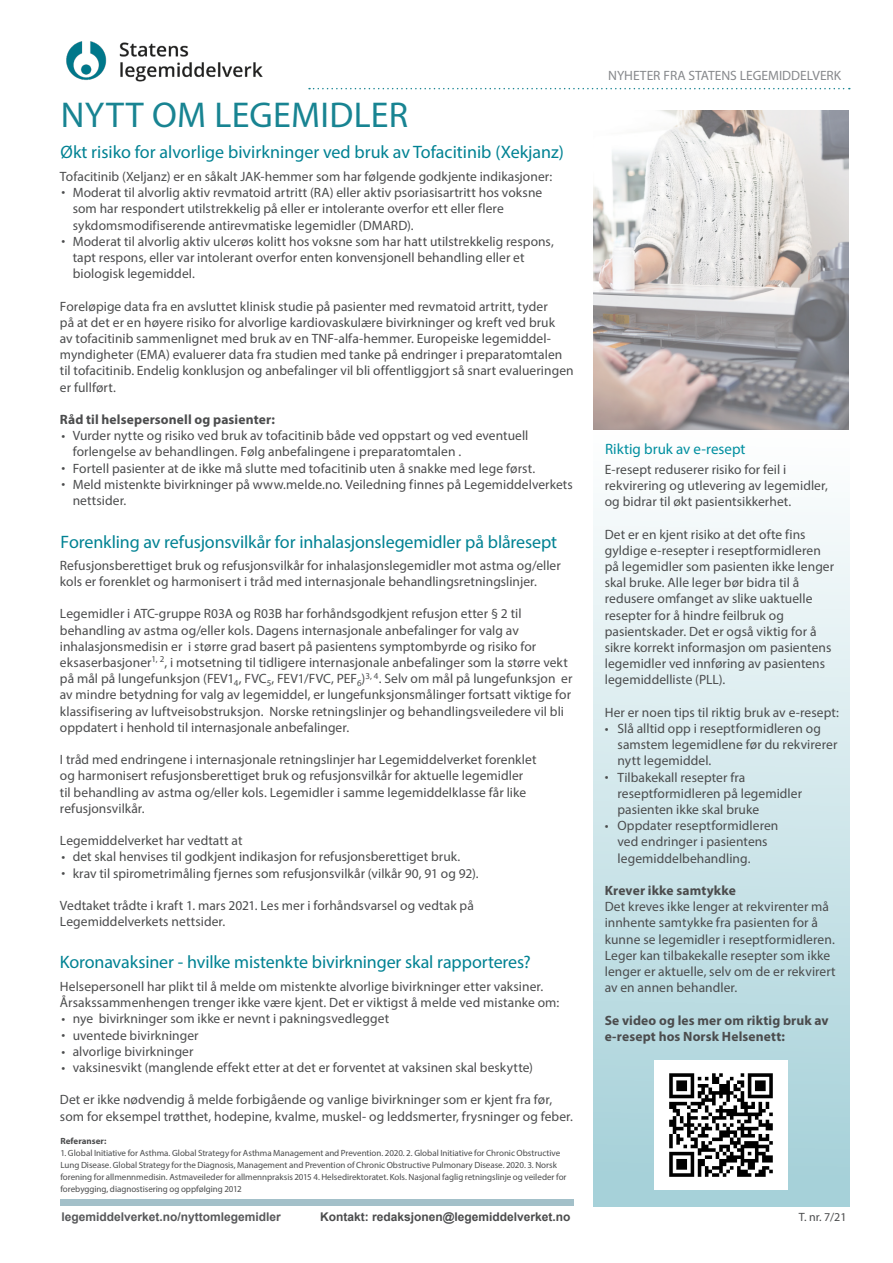
<style>
.page{position:relative;width:893px;height:1263px;background:#fff}
.page>*{position:absolute;margin:0;border:0;box-sizing:border-box;transform-origin:0 0}
.Tittel{font:36px "Myriad Pro";letter-spacing:.01em;color:#188492}
.Brødtext{font:18px "Myriad Pro";letter-spacing:-.01em;color:#008293}
.tittel{font:18px "Myriad Pro";color:#008293}
.Brødtext-2{font:15px "Myriad Pro";color:#008fa0}
.Brødtext-3{font:13.5px/16.2px "Myriad Pro";letter-spacing:.005em;color:#4b4c4d}
.Tittel-grønn_spalte{font:13.5px/16.2px "Myriad Pro";letter-spacing:.005em;color:#4b4c4d}
.Tittel-grønn_spalte-2{font:700 13.5px/16.2px "Myriad Pro";letter-spacing:.01em;color:#4b4c4d}
.Brødtext-4{font:700 13.5px "Myriad Pro";letter-spacing:.01em;color:#4b4c4d}
.t1{font:13.5px "Myriad Pro";color:#87898c}
.t2{font:700 12px "Arial";color:#4b4c4d}
.t3{font:700 12px "Arial";color:#57585a}
.tids_nr{font:12px "Myriad Pro";color:#4b4c4d}
.Brødtext-5{font:9px/12px "Myriad Pro";letter-spacing:-.005em;color:#4b4c4d}
.Brødtext-6{font:700 9px "Myriad Pro";color:#4b4c4d}
</style>
<div class="page">
<img style="left:66px;top:41px;width:197px;height:40px">
<div style="left:593px;top:429px;width:256px;height:777px;background:linear-gradient(to bottom,#fefefe,#a3cfd7)"></div>
<div style="left:60px;top:1199px;width:514px;height:6px;background:#a3c0c9"></div>
<svg style="left:309px;top:88px;width:541px;height:1px"></svg>
<img style="left:593px;top:111px;width:256px;height:318px">
<img style="left:655px;top:1060px;width:133px;height:130px">
<p class="Tittel" style="left:61px;top:93px;width:349px">NYTT OM LEGEMIDLER</p>
<p class="tittel" style="left:61px;top:141px;width:505px">Økt risiko for alvorlige bivirkninger ved bruk av Tofacitinib (Xekjanz)</p>
<p class="Brødtext-3" style="left:60px;top:168px;width:494px">Tofacitinib (Xeljanz) er en såkalt JAK-hemmer som har følgende godkjente indikasjoner:</p>
<p class="Brødtext-3" style="left:73px;top:184px;width:471px">Moderat til alvorlig aktiv revmatoid artritt (RA) eller aktiv psoriasisartritt hos voksne som har respondert utilstrekkelig på eller er intolerante overfor ett eller flere sykdomsmodifiserende antirevmatiske legemidler (DMARD).</p>
<p class="Brødtext-3" style="left:73px;top:233px;width:483px">Moderat til alvorlig aktiv ulcerøs kolitt hos voksne som har hatt utilstrekkelig respons, tapt respons, eller var intolerant overfor enten konvensjonell behandling eller et biologisk legemiddel.</p>
<p class="Brødtext-3" style="left:60px;top:298px;width:515px">Foreløpige data fra en avsluttet klinisk studie på pasienter med revmatoid artritt, tyder<br>på at det er en høyere risiko for alvorlige kardiovaskulære bivirkninger og kreft ved bruk<br>av tofacitinib sammenlignet med bruk av en TNF-alfa-hemmer. Europeiske legemiddel&shy;myndigheter (EMA) evaluerer data fra studien med tanke på endringer i preparatomtalen til tofacitinib. Endelig konklusjon og anbefalinger vil bli offentliggjort så snart evalueringen er fullført.</p>
<p class="Brødtext-4" style="left:60px;top:411px;width:216px">Råd til helsepersonell og pasienter:</p>
<p class="Brødtext-3" style="left:73px;top:427px;width:457px">Vurder nytte og risiko ved bruk av tofacitinib både ved oppstart og ved eventuell forlengelse av behandlingen. Følg anbefalingene i preparatomtalen .</p>
<p class="Brødtext-3" style="left:73px;top:460px;width:464px">Fortell pasienter at de ikke må slutte med tofacitinib uten å snakke med lege først.</p>
<p class="Brødtext-3" style="left:73px;top:476px;width:502px">Meld mistenkte bivirkninger på www.melde.no. Veiledning finnes på Legemiddelverkets nettsider.</p>
<p class="Brødtext-3" style="left:61px;top:183px;width:5px">•</p>
<p class="Brødtext-3" style="left:61px;top:232px;width:5px">•</p>
<p class="Brødtext-3" style="left:61px;top:427px;width:5px">•</p>
<p class="Brødtext-3" style="left:61px;top:459px;width:5px">•</p>
<p class="Brødtext-3" style="left:61px;top:475px;width:5px">•</p>
<p class="Brødtext" style="left:61px;top:531px;width:498px">Forenkling av refusjonsvilkår for inhalasjonslegemidler på blåresept</p>
<p class="Brødtext-3" style="left:60px;top:557px;width:502px">Refusjonsberettiget bruk og refusjonsvilkår for inhalasjonslegemidler mot astma og/eller kols er forenklet og harmonisert i tråd med internasjonale behandlingsretningslinjer.</p>
<p class="Brødtext-3" style="left:60px;top:605px;width:514px">Legemidler i ATC-gruppe R03A og R03B har forhåndsgodkjent refusjon etter § 2 til behandling av astma og/eller kols. Dagens internasjonale anbefalinger for valg av inhalasjonsmedisin er i større grad basert på pasientens symptombyrde og risiko for eksaserbasjoner<sup>1,</sup> <sup>2</sup>, i motsetning til tidligere internasjonale anbefalinger som la større vekt på mål på lungefunksjon (FEV1<sub>4</sub>, FVC<sub>5</sub>, FEV1/FVC, PEF<sub>6</sub>)<sup>3,</sup> <sup>4</sup>. Selv om mål på lungefunksjon er av mindre betydning for valg av legemiddel, er lungefunksjonsmålinger fortsatt viktige for klassifisering av luftveisobstruksjon. Norske retningslinjer og behandlingsveiledere vil bli oppdatert i henhold til internasjonale anbefalinger.</p>
<p class="Brødtext-3" style="left:60px;top:751px;width:478px">I tråd med endringene i internasjonale retningslinjer har Legemiddelverket forenklet og harmonisert refusjonsberettiget bruk og refusjonsvilkår for aktuelle legemidler til behandling av astma og/eller kols. Legemidler i samme legemiddelklasse får like refusjonsvilkår.</p>
<p class="Brødtext-3" style="left:60px;top:832px;width:184px">Legemiddelverket har vedtatt at</p>
<p class="Brødtext-3" style="left:73px;top:848px;width:389px">det skal henvises til godkjent indikasjon for refusjonsberettiget bruk.</p>
<p class="Brødtext-3" style="left:73px;top:865px;width:407px">krav til spirometrimåling fjernes som refusjonsvilkår (vilkår 90, 91 og 92).</p>
<p class="Brødtext-3" style="left:60px;top:897px;width:415px">Vedtaket trådte i kraft 1. mars 2021. Les mer i forhåndsvarsel og vedtak på<br>Legemiddelverkets nettsider.</p>
<p class="Brødtext-3" style="left:61px;top:848px;width:5px">•</p>
<p class="Brødtext-3" style="left:61px;top:864px;width:5px">•</p>
<p class="Brødtext" style="left:60px;top:951px;width:472px">Koronavaksiner - hvilke mistenkte bivirkninger skal rapporteres?</p>
<p class="Brødtext-3" style="left:60px;top:978px;width:501px">Helsepersonell har plikt til å melde om mistenkte alvorlige bivirkninger etter vaksiner.<br>Årsakssammenhengen trenger ikke være kjent. Det er viktigst å melde ved mistanke om:</p>
<p class="Brødtext-3" style="left:73px;top:1010px;width:318px">nye bivirkninger som ikke er nevnt i pakningsvedlegget</p>
<p class="Brødtext-3" style="left:73px;top:1027px;width:127px">uventede bivirkninger</p>
<p class="Brødtext-3" style="left:73px;top:1043px;width:122px">alvorlige bivirkninger</p>
<p class="Brødtext-3" style="left:73px;top:1059px;width:462px">vaksinesvikt (manglende effekt etter at det er forventet at vaksinen skal beskytte)</p>
<p class="Brødtext-3" style="left:60px;top:1091px;width:514px">Det er ikke nødvendig å melde forbigående og vanlige bivirkninger som er kjent fra før, som for eksempel trøtthet, hodepine, kvalme, muskel- og leddsmerter, frysninger og feber.</p>
<p class="Brødtext-3" style="left:61px;top:1010px;width:5px">•</p>
<p class="Brødtext-3" style="left:61px;top:1027px;width:5px">•</p>
<p class="Brødtext-3" style="left:61px;top:1043px;width:5px">•</p>
<p class="Brødtext-3" style="left:61px;top:1059px;width:5px">•</p>
<p class="Brødtext-6" style="left:60px;top:1135px;width:47px">Referanser:</p>
<p class="Brødtext-5" style="left:60px;top:1147px;width:508px">1. Global Initiative for Asthma. Global Strategy for Asthma Management and Prevention. 2020. 2. Global Initiative for Chronic Obstructive Lung Disease. Global Strategy for the Diagnosis, Management and Prevention of Chronic Obstructive Pulmonary Disease. 2020. 3. Norsk forening for allmennmedisin. Astmaveileder for allmennpraksis 2015 4. Helsedirektoratet. Kols. Nasjonal faglig retningslinje og veileder for forebygging, diagnostisering og oppfølging 2012</p>
<p class="t3" style="left:61px;top:1208px;width:221px">legemiddelverket.no/nyttomlegemidler</p>
<p class="t2" style="left:320px;top:1208px;width:252px">Kontakt: redaksjonen@legemiddelverket.no</p>
<p class="t1" style="left:608px;top:67px;width:234px">NYHETER FRA STATENS LEGEMIDDELVERK</p>
<p class="Brødtext-2" style="left:605px;top:439px;width:142px">Riktig bruk av e-resept</p>
<p class="Tittel-grønn_spalte" style="left:605px;top:461px;width:225px">E-resept reduserer risiko for feil i rekvirering og utlevering av legemidler, og bidrar til økt pasientsikkerhet.</p>
<p class="Tittel-grønn_spalte" style="left:605px;top:526px;width:231px">Det er en kjent risiko at det ofte fins gyldige e-resepter i reseptformidleren på legemidler som pasienten ikke lenger skal bruke. Alle leger bør bidra til å redusere omfanget av slike uaktuelle resepter for å hindre feilbruk og pasientskader. Det er også viktig for å sikre korrekt informasjon om pasientens legemidler ved innføring av pasientens legemiddelliste (PLL).</p>
<p class="Tittel-grønn_spalte" style="left:605px;top:704px;width:236px">Her er noen tips til riktig bruk av e-resept:</p>
<p class="Tittel-grønn_spalte" style="left:617px;top:720px;width:221px">Slå alltid opp i reseptformidleren og samstem legemidlene før du rekvirerer nytt legemiddel.</p>
<p class="Tittel-grønn_spalte" style="left:617px;top:769px;width:186px">Tilbakekall resepter fra reseptformidleren på legemidler pasienten ikke skal bruke</p>
<p class="Tittel-grønn_spalte" style="left:617px;top:817px;width:162px">Oppdater reseptformidleren ved endringer i pasientens legemiddelbehandling.</p>
<p class="Tittel-grønn_spalte-2" style="left:605px;top:882px;width:133px">Krever ikke samtykke</p>
<p class="Tittel-grønn_spalte" style="left:605px;top:898px;width:233px">Det kreves ikke lenger at rekvirenter må innhente samtykke fra pasienten for å kunne se legemidler i reseptformidleren.<br>Leger kan tilbakekalle resepter som ikke lenger er aktuelle, selv om de er rekvirert av en annen behandler.</p>
<p class="Tittel-grønn_spalte-2" style="left:605px;top:1011px;width:226px">Se video og les mer om riktig bruk av e-resept hos Norsk Helsenett:</p>
<p class="Brødtext-3" style="left:605px;top:720px;width:5px">•</p>
<p class="Brødtext-3" style="left:605px;top:768px;width:5px">•</p>
<p class="Brødtext-3" style="left:605px;top:817px;width:5px">•</p>
<p class="tids_nr" style="left:799px;top:1209px;width:49px">T. nr. 7/21</p>
</div>
